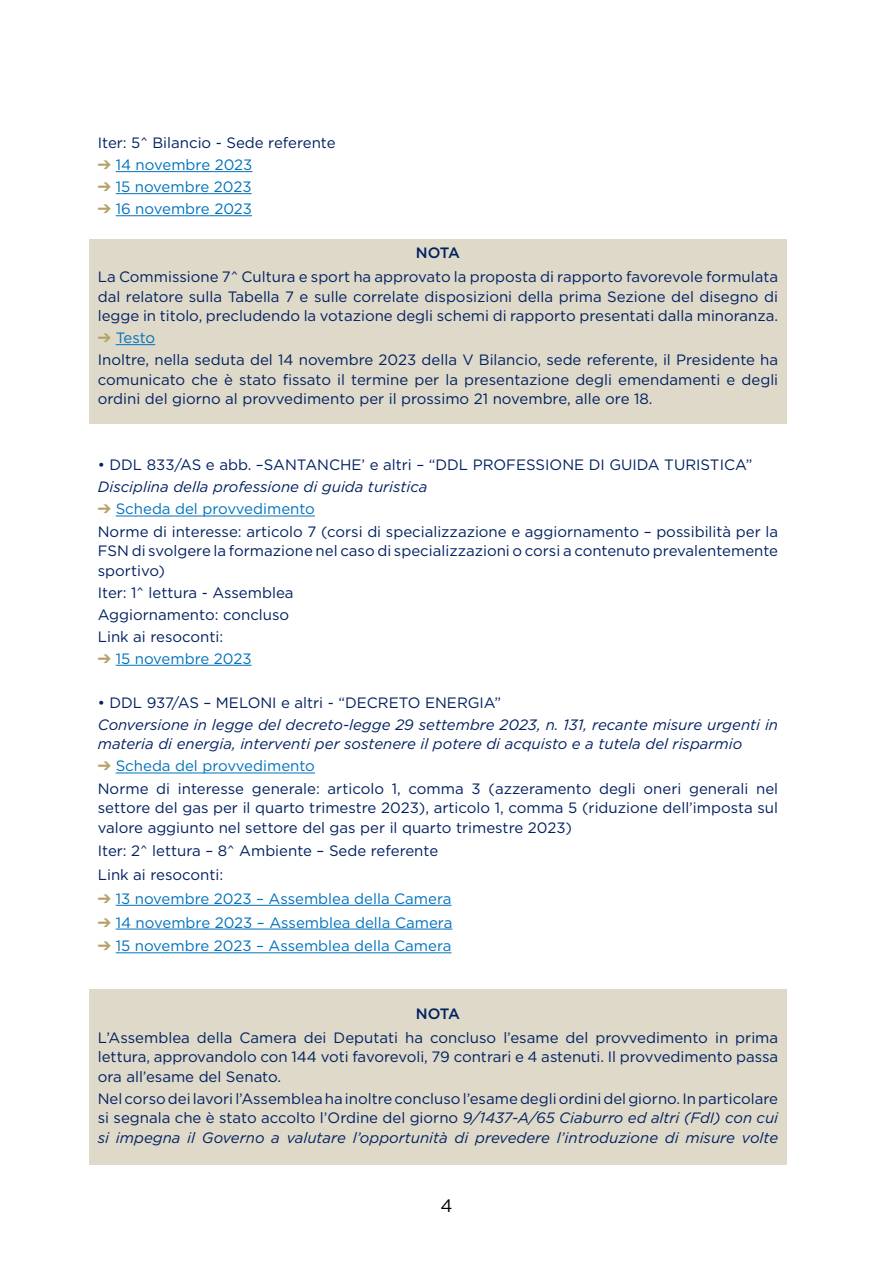
<style>
.page{position:relative;width:893px;height:1263px;background:#fff}
.page>*{position:absolute;margin:0;border:0;box-sizing:border-box;transform-origin:0 0}
.t1{font:18px "Gotham";color:#000}
.t2{font:15px/19.5px "Gotham";color:#002060}
.t3{font:italic 15px/19.5px "Gotham";color:#002060}
.t4{font:15px "Gotham";color:#0072bc}
.t5{font:500 15px "Gotham";letter-spacing:-.04em;color:#002060}
.s1{color:#b5a168}
.s2{color:#0072bc}
.s3{font-style:italic}
</style>
<div class="page">
<div style="left:89px;top:990px;width:698px;height:175px;background:#ded9c9"></div>
<div style="left:89px;top:239px;width:698px;height:185px;background:#ded9c9"></div>
<hr style="left:116px;top:171px;width:136px;height:1px;background:#0072bc">
<hr style="left:116px;top:193px;width:136px;height:1px;background:#0072bc">
<hr style="left:116px;top:215px;width:136px;height:1px;background:#0072bc">
<hr style="left:116px;top:344px;width:39px;height:1px;background:#0072bc">
<hr style="left:116px;top:516px;width:199px;height:1px;background:#0072bc">
<hr style="left:116px;top:665px;width:136px;height:1px;background:#0072bc">
<hr style="left:116px;top:773px;width:199px;height:1px;background:#0072bc">
<hr style="left:116px;top:905px;width:335px;height:1px;background:#0072bc">
<hr style="left:116px;top:929px;width:336px;height:1px;background:#0072bc">
<hr style="left:116px;top:952px;width:335px;height:1px;background:#0072bc">
<p class="t2" style="left:98px;top:133px;width:239px">Iter: 5^ Bilancio - Sede referente</p>
<p class="t4" style="left:98px;top:155px;width:156px"><span class="s1">➔</span> 14 novembre 2023</p>
<p class="t4" style="left:98px;top:177px;width:155px"><span class="s1">➔</span> 15 novembre 2023</p>
<p class="t4" style="left:98px;top:199px;width:156px"><span class="s1">➔</span> 16 novembre 2023</p>
<p class="t5" style="left:416px;top:243px;width:46px">NOTA</p>
<p class="t2" style="left:98px;top:267px;width:682px;text-align:justify">La Commissione 7^ Cultura e sport ha approvato la proposta di rapporto favorevole formulata dal relatore sulla Tabella 7 e sulle correlate disposizioni della prima Sezione del disegno di legge in titolo, precludendo la votazione degli schemi di rapporto presentati dalla minoranza.</p>
<p class="t2" style="left:98px;top:326px;width:682px;line-height:22px"><span class="s1">➔</span> <span class="s2">Testo<br></span>Inoltre, nella seduta del 14 novembre 2023 della V Bilancio, sede referente, il Presidente ha</p>
<p class="t2" style="left:98px;top:369px;width:682px">comunicato che è stato fissato il termine per la presentazione degli emendamenti e degli ordini del giorno al provvedimento per il prossimo 21 novembre, alle ore 18.</p>
<p class="t2" style="left:98px;top:455px;width:656px">• DDL 833/AS e abb. –SANTANCHE’ e altri – “DDL PROFESSIONE DI GUIDA TURISTICA”</p>
<p class="t3" style="left:98px;top:477px;width:331px">Disciplina della professione di guida turistica</p>
<p class="t2" style="left:98px;top:498px;width:682px;line-height:22px"><span class="s1">➔</span> <span class="s2">Scheda del provvedimento<br></span>Norme di interesse: articolo 7 (corsi di specializzazione e aggiornamento – possibilità per la</p>
<p class="t2" style="left:98px;top:541px;width:682px">FSN di svolgere la formazione nel caso di specializzazioni o corsi a contenuto prevalentemente sportivo)</p>
<p class="t2" style="left:98px;top:581px;width:197px;line-height:22px">Iter: 1^ lettura - Assemblea<br>Aggiornamento: concluso<br>Link ai resoconti:</p>
<p class="t4" style="left:98px;top:649px;width:155px"><span class="s1">➔</span> 15 novembre 2023</p>
<p class="t2" style="left:98px;top:692px;width:405px">• DDL 937/AS – MELONI e altri - “DECRETO ENERGIA”</p>
<p class="t3" style="left:98px;top:714px;width:682px">Conversione in legge del decreto-legge 29 settembre 2023, n. 131, recante misure urgenti in materia di energia, interventi per sostenere il potere di acquisto e a tutela del risparmio</p>
<p class="t2" style="left:98px;top:755px;width:682px;line-height:22px"><span class="s1">➔</span> <span class="s2">Scheda del provvedimento<br></span>Norme di interesse generale: articolo 1, comma 3 (azzeramento degli oneri generali nel</p>
<p class="t2" style="left:98px;top:798px;width:682px">settore del gas per il quarto trimestre 2023), articolo 1, comma 5 (riduzione dell’imposta sul valore aggiunto nel settore del gas per il quarto trimestre 2023)</p>
<p class="t2" style="left:98px;top:839px;width:342px;line-height:23.7px">Iter: 2^ lettura – 8^ Ambiente – Sede referente<br>Link ai resoconti:</p>
<p class="t4" style="left:98px;top:889px;width:355px"><span class="s1">➔</span> 13 novembre 2023 – Assemblea della Camera</p>
<p class="t4" style="left:98px;top:912px;width:356px"><span class="s1">➔</span> 14 novembre 2023 – Assemblea della Camera</p>
<p class="t4" style="left:98px;top:936px;width:355px"><span class="s1">➔</span> 15 novembre 2023 – Assemblea della Camera</p>
<p class="t5" style="left:416px;top:1004px;width:46px">NOTA</p>
<p class="t2" style="left:98px;top:1027px;width:682px;text-align:justify">L’Assemblea della Camera dei Deputati ha concluso l’esame del provvedimento in prima lettura, approvandolo con 144 voti favorevoli, 79 contrari e 4 astenuti. Il provvedimento passa ora all’esame del Senato.</p>
<p class="t2" style="left:98px;top:1088px;width:682px;text-align:justify">Nel corso dei lavori l’Assemblea ha inoltre concluso l’esame degli ordini del giorno. In particolare si segnala che è stato accolto l’Ordine del giorno <span class="s3">9/1437-A/65 Ciaburro ed altri (FdI) con cui si impegna il Governo a valutare l’opportunità di prevedere l’introduzione di misure volte</span></p>
<p class="t1" style="left:440px;top:1194px;width:14px">4</p>
</div>
